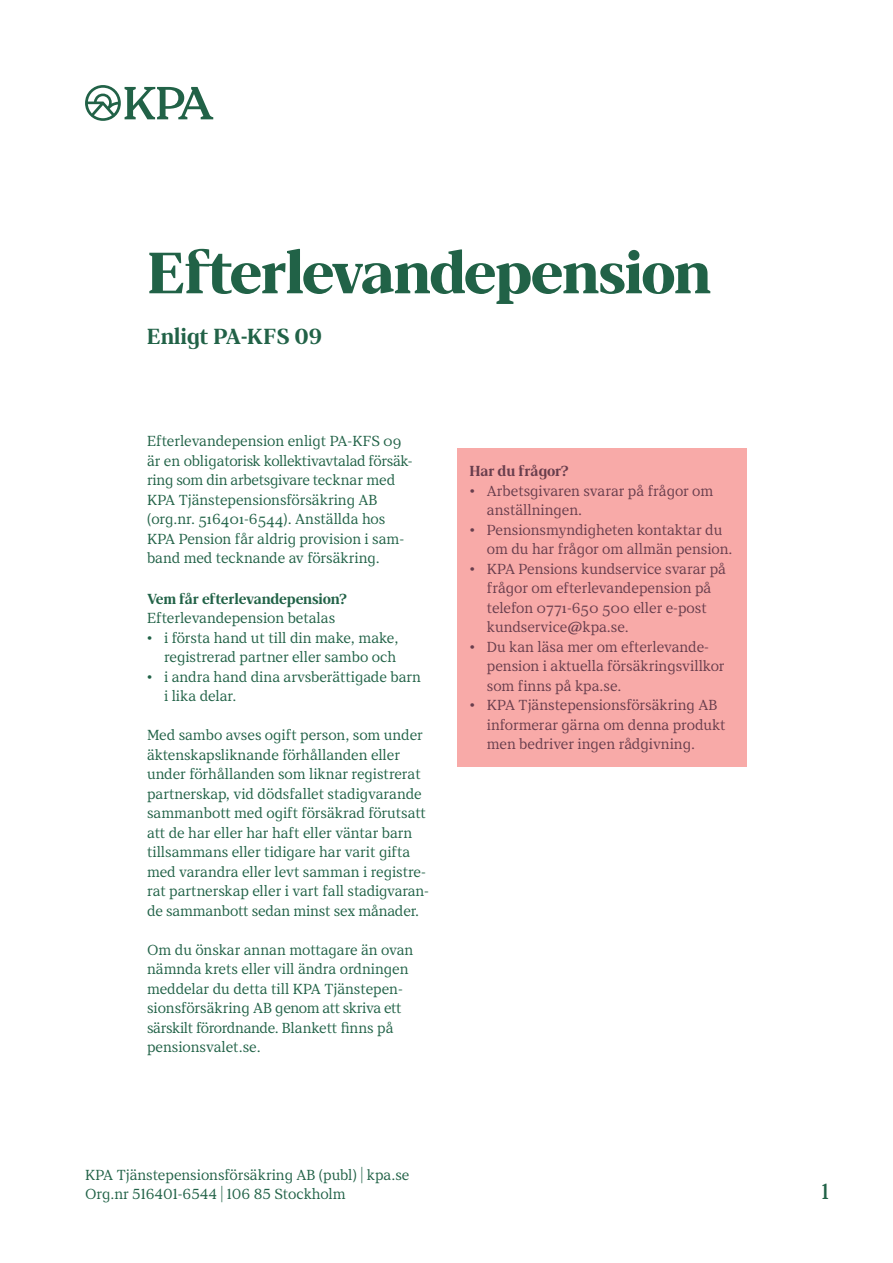
<style>
.page{position:relative;width:893px;height:1263px;background:#fff}
.page>*{position:absolute;margin:0;border:0;box-sizing:border-box;transform-origin:0 0}
.Rubrik_1_40_44_Display_Black{font:900 60px "KPA Display";letter-spacing:-.015em;color:#216247}
.Rubrik_3_15_17_BOLD{font:700 22.5px "KPA";color:#216247}
.t1{font:22.5px "KPA";color:#216247}
.Brödtext_nytt_stycke_10_13{font:15px/19.5px "KPA";color:#216247}
.t2{font:15px/19.5px "KPA";color:#683e4d}
.Rubrik_5_10_13__Bold__M_2{font:700 15px "KPA";letter-spacing:-.01em;color:#216247}
.Brödtext_10_13{font:15px "KPA";color:#216247}
.Rubrik_5_10_13__Bold__M_2-2{font:700 15px "KPA";letter-spacing:-.005em;color:#683e4d}
</style>
<div class="page">
<svg style="left:85px;top:85px;width:128px;height:36px"></svg>
<div style="left:457px;top:448px;width:289px;height:318px;background:#f8aaa8"></div>
<p class="Rubrik_1_40_44_Display_Black" style="left:147px;top:238px;width:566px">Efterlevandepension</p>
<p class="Rubrik_3_15_17_BOLD" style="left:147px;top:324px;width:177px">Enligt PA-KFS 09</p>
<p class="Brödtext_nytt_stycke_10_13" style="left:147px;top:431px;width:267px">Efterlevandepension enligt PA-KFS 09 är en obligatorisk kollektivavtalad försäk&shy;ring som din arbetsgivare tecknar med KPA Tjänstepensionsförsäkring AB (org.nr. 516401-6544). Anställda hos KPA Pension får aldrig provision i sam&shy;band med tecknande av försäkring.</p>
<p class="Rubrik_5_10_13__Bold__M_2" style="left:147px;top:590px;width:201px">Vem får efterlevandepension?</p>
<p class="Brödtext_10_13" style="left:147px;top:609px;width:190px">Efterlevandepension betalas</p>
<p class="Brödtext_nytt_stycke_10_13" style="left:147px;top:628px;width:253px;text-align:right">• i första hand ut till din make, make, registrerad partner eller sambo och</p>
<p class="Brödtext_nytt_stycke_10_13" style="left:164px;top:667px;width:258px;text-indent:-17px">• i andra hand dina arvsberättigade barn i lika delar.</p>
<p class="Brödtext_nytt_stycke_10_13" style="left:147px;top:725px;width:283px">Med sambo avses ogift person, som under äktenskapsliknande förhållanden eller under förhållanden som liknar registrerat partnerskap, vid dödsfallet stadigvarande sammanbott med ogift försäkrad förutsatt att de har eller har haft eller väntar barn tillsammans eller tidigare har varit gifta med varandra eller levt samman i registre&shy;rat partnerskap eller i vart fall stadigvaran&shy;de sammanbott sedan minst sex månader.</p>
<p class="Brödtext_nytt_stycke_10_13" style="left:147px;top:940px;width:268px">Om du önskar annan mottagare än ovan nämnda krets eller vill ändra ordningen meddelar du detta till KPA Tjänstepen&shy;sionsförsäkring AB genom att skriva ett särskilt förordnande. Blankett finns på pensionsvalet.se.</p>
<p class="Rubrik_5_10_13__Bold__M_2-2" style="left:470px;top:462px;width:100px">Har du frågor?</p>
<p class="t2" style="left:487px;top:481px;width:228px;text-indent:-17px">• Arbetsgivaren svarar på frågor om anställningen.</p>
<p class="t2" style="left:487px;top:520px;width:247px;text-indent:-17px">• Pensionsmyndigheten kontaktar du om du har frågor om allmän pension.</p>
<p class="t2" style="left:487px;top:559px;width:241px;text-indent:-17px">• KPA Pensions kundservice svarar på frågor om efterlevandepension på telefon 0771-650 500 eller e-post kundservice@kpa.se.</p>
<p class="t2" style="left:487px;top:637px;width:239px;text-indent:-17px">• Du kan läsa mer om efterlevande&shy;pension i aktuella försäkringsvillkor som finns på kpa.se.</p>
<p class="t2" style="left:487px;top:695px;width:240px;text-indent:-17px">• KPA Tjänstepensionsförsäkring AB informerar gärna om denna produkt men bedriver ingen rådgivning.</p>
<p class="Brödtext_nytt_stycke_10_13" style="left:85px;top:1165px;width:326px">KPA Tjänstepensionsförsäkring AB (publ) | kpa.se<br>Org.nr 516401-6544 | 106 85 Stockholm</p>
<h2 class="t1" style="left:821px;top:1178px;width:9px">1</h2>
</div>
